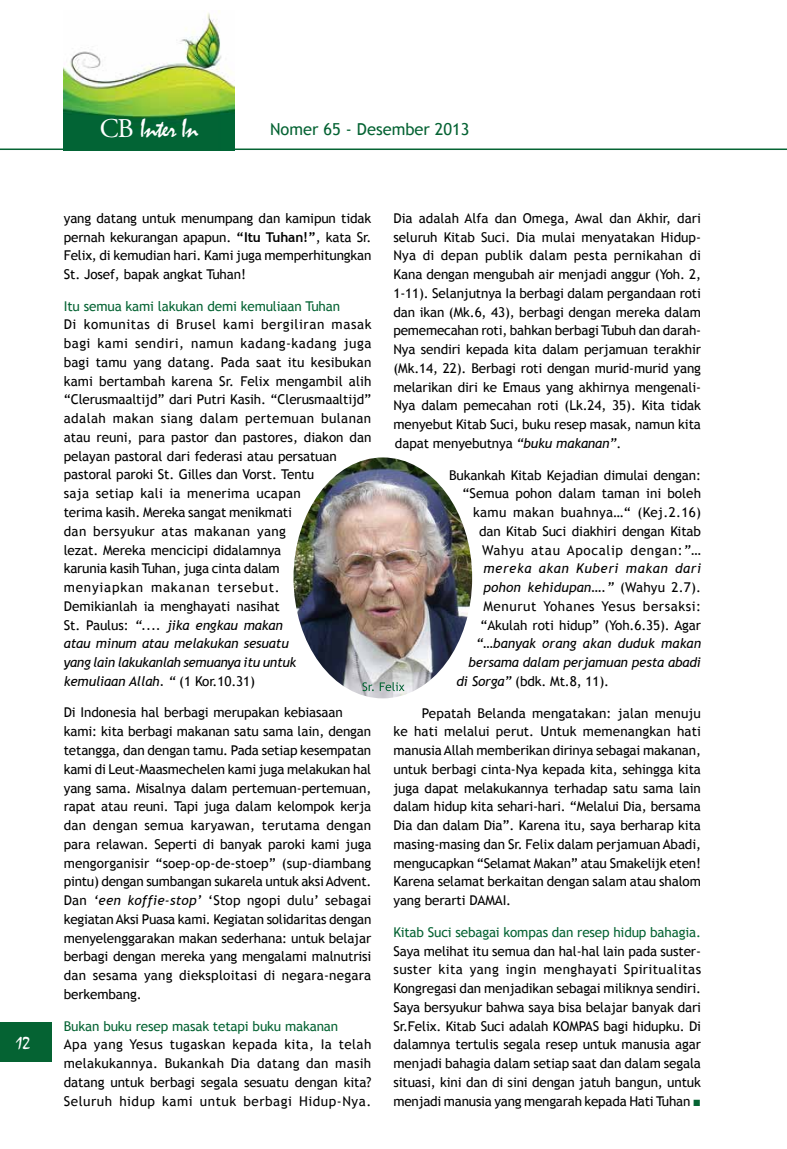
<style>
.page{position:relative;width:787px;height:1149px;background:#fff}
.page>*{position:absolute;margin:0;border:0;box-sizing:border-box;transform-origin:0 0}
.t1{font:27px "Mistral";letter-spacing:-.04em;color:#fff}
.t2{font:18px "Mistral";color:#fff}
.t3{font:16.5px "Trebuchet MS";color:#056333}
.t4{font:13.5px/18.8px "Trebuchet MS";letter-spacing:-.01em;color:#000;text-align:justify}
.t5{font:13.5px "Trebuchet MS";letter-spacing:-.01em;color:#056333}
.t6{font:italic 13.5px "Trebuchet MS";letter-spacing:-.01em;color:#000}
.s1{font-family:"Adobe Garamond Pro"}
.s2{font-weight:700}
.s3{font-style:italic}
.s4{font-family:"Arial";color:#056333}
</style>
<div class="page">
<div style="left:0;top:1022px;width:51px;height:39px;background:#056333"></div>
<hr style="left:0;top:148px;width:787px;height:2px;background:#056333">
<img style="left:64px;top:11px;width:170px;height:137px">
<img style="left:293px;top:457px;width:179px;height:241px">
<svg style="left:362px;top:682px;width:42px;height:9px"></svg>
<h2 class="t2" style="left:16px;top:1031px;width:16px">12</h2>
<h1 class="t1" style="left:100px;top:112px;width:100px"><span class="s1">CB</span> Inter In</h1>
<p class="t3" style="left:270px;top:119px;width:201px">Nomer 65 - Desember 2013</p>
<p class="t4" style="left:64px;top:209px;width:309px">yang datang untuk menumpang dan kamipun tidak pernah kekurangan apapun. <span class="s2">“Itu Tuhan!”</span>, kata Sr.<br>Felix, di kemudian hari. Kami juga memperhitungkan St. Josef, bapak angkat Tuhan!</p>
<p class="t5" style="left:64px;top:298px;width:278px">Itu semua kami lakukan demi kemuliaan Tuhan</p>
<p class="t4" style="left:64px;top:315px;width:309px;text-align:left">Di komunitas di Brusel kami bergiliran masak bagi kami sendiri, namun kadang-kadang juga bagi tamu yang datang. Pada saat itu kesibukan kami bertambah karena Sr. Felix mengambil alih “Clerusmaaltijd” dari Putri Kasih. “Clerusmaaltijd” adalah makan siang dalam pertemuan bulanan atau reuni, para pastor dan pastores, diakon dan pelayan pastoral dari federasi atau persatuan pastoral paroki St. Gilles dan Vorst. Tentu<br>saja setiap kali ia menerima ucapan<br>terima kasih. Mereka sangat menikmati<br>dan bersyukur atas makanan yang<br>lezat. Mereka mencicipi didalamnya<br>karunia kasih Tuhan, juga cinta dalam<br>menyiapkan makanan tersebut.<br>Demikianlah ia menghayati nasihat<br>St. Paulus: <span class="s3">“.... jika engkau makan<br>atau minum atau melakukan sesuatu<br>yang lain lakukanlah semuanya itu untuk<br>kemuliaan Allah. “</span> (1 Kor.10.31)</p>
<p class="t4" style="left:64px;top:703px;width:309px;text-align:left">Di Indonesia hal berbagi merupakan kebiasaan kami: kita berbagi makanan satu sama lain, dengan tetangga, dan dengan tamu. Pada setiap kesempatan kami di Leut-Maasmechelen kami juga melakukan hal yang sama. Misalnya dalam pertemuan-pertemuan, rapat atau reuni. Tapi juga dalam kelompok kerja dan dengan semua karyawan, terutama dengan para relawan. Seperti di banyak paroki kami juga mengorganisir “soep-op-de-stoep” (sup-diambang pintu) dengan sumbangan sukarela untuk aksi Advent.<br>Dan <span class="s3">‘een koffie-stop’</span> ‘Stop ngopi dulu’ sebagai kegiatan Aksi Puasa kami. Kegiatan solidaritas dengan menyelenggarakan makan sederhana: untuk belajar berbagi dengan mereka yang mengalami malnutrisi dan sesama yang dieksploitasi di negara-negara berkembang.</p>
<p class="t5" style="left:64px;top:1017px;width:276px">Bukan buku resep masak tetapi buku makanan</p>
<p class="t4" style="left:64px;top:1034px;width:309px">Apa yang Yesus tugaskan kepada kita, Ia telah melakukannya. Bukankah Dia datang dan masih datang untuk berbagi segala sesuatu dengan kita?<br>Seluruh hidup kami untuk berbagi Hidup-Nya.</p>
<p class="t4" style="left:393px;top:209px;width:309px">Dia adalah Alfa dan Omega, Awal dan Akhir, dari seluruh Kitab Suci. Dia mulai menyatakan Hidup-Nya di depan publik dalam pesta pernikahan di Kana dengan mengubah air menjadi anggur (Yoh. 2, 1-11). Selanjutnya Ia berbagi dalam pergandaan roti dan ikan (Mk.6, 43), berbagi dengan mereka dalam pememecahan roti, bahkan berbagi Tubuh dan darah-Nya sendiri kepada kita dalam perjamuan terakhir (Mk.14, 22). Berbagi roti dengan murid-murid yang melarikan diri ke Emaus yang akhirnya mengenali-Nya dalam pemecahan roti (Lk.24, 35). Kita tidak menyebut Kitab Suci, buku resep masak, namun kita dapat menyebutnya <span class="s3">“buku makanan”</span>.</p>
<p class="t4" style="left:449px;top:465px;width:254px;text-align:right">Bukankah Kitab Kejadian dimulai dengan: “Semua pohon dalam taman ini boleh kamu makan buahnya…“ (Kej.2.16) dan Kitab Suci diakhiri dengan Kitab Wahyu atau Apocalip dengan:<span class="s3">”… mereka akan Kuberi makan dari pohon kehidupan….”</span> (Wahyu 2.7).<br>Menurut Yohanes Yesus bersaksi: “Akulah roti hidup” (Yoh.6.35). Agar</p>
<p class="t6" style="left:476px;top:635px;width:226px">“…banyak orang akan duduk makan</p>
<p class="t6" style="left:468px;top:654px;width:234px">bersama dalam perjamuan pesta abadi</p>
<p class="t4" style="left:456px;top:671px;width:154px"><span class="s3">di Sorga”</span> (bdk. Mt.8, 11).</p>
<p class="t4" style="left:393px;top:703px;width:309px;text-indent:28px">Pepatah Belanda mengatakan: jalan menuju ke hati melalui perut. Untuk memenangkan hati manusia Allah memberikan dirinya sebagai makanan, untuk berbagi cinta-Nya kepada kita, sehingga kita juga dapat melakukannya terhadap satu sama lain dalam hidup kita sehari-hari. “Melalui Dia, bersama Dia dan dalam Dia”. Karena itu, saya berharap kita masing-masing dan Sr. Felix dalam perjamuan Abadi, mengucapkan “Selamat Makan” atau Smakelijk eten!<br>Karena selamat berkaitan dengan salam atau shalom yang berarti DAMAI.</p>
<p class="t5" style="left:393px;top:923px;width:309px">Kitab Suci sebagai kompas dan resep hidup bahagia.</p>
<p class="t4" style="left:393px;top:941px;width:309px">Saya melihat itu semua dan hal-hal lain pada suster&shy;suster kita yang ingin menghayati Spiritualitas Kongregasi dan menjadikan sebagai miliknya sendiri.<br>Saya bersyukur bahwa saya bisa belajar banyak dari Sr.Felix. Kitab Suci adalah KOMPAS bagi hidupku. Di dalamnya tertulis segala resep untuk manusia agar menjadi bahagia dalam setiap saat dan dalam segala situasi, kini dan di sini dengan jatuh bangun, untuk menjadi manusia yang mengarah kepada Hati Tuhan <span class="s4">■</span></p>
</div>
